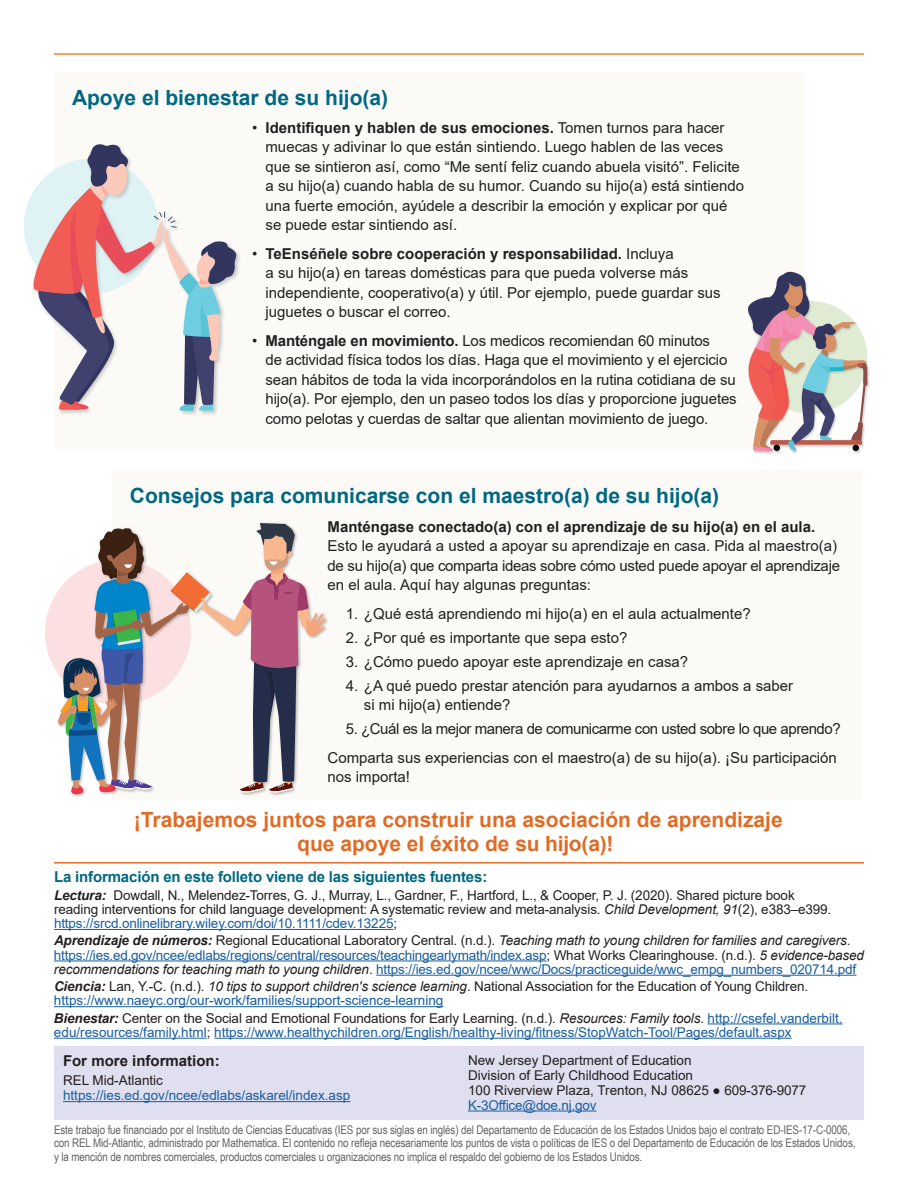
<style>
.page{position:relative;width:918px;height:1188px;background:#fff}
.page>*{position:absolute;margin:0;border:0;box-sizing:border-box;transform-origin:0 0}
.text{font:700 21px/24px "Arial";color:#e26b24;text-align:center}
.Bhead{font:700 21px "Arial";color:#006882}
.text-2{font:15px/19.5px "Arial";color:#231f20}
.text-3{font:700 15px "Arial";color:#231f20}
.text-4{font:15px "Arial";letter-spacing:-.02em;color:#231f20}
.text-5{font:15px "Arial";letter-spacing:-.03em;color:#231f20}
.t1{font:700 15px "Arial";letter-spacing:-.01em;color:#006882}
.Endnote{font:13.5px/15px "Arial";letter-spacing:-.01em;color:#231f20}
.Endnote-2{font:13.5px/15px "Arial";color:#175d9e}
.Endnote-3{font:italic 13.5px "Arial";letter-spacing:-.01em;color:#231f20}
.Endnote-4{font:italic 700 13.5px "Arial";letter-spacing:-.01em;color:#231f20}
.t2{font:12px/13.5px "Arial Narrow";letter-spacing:-.01em;color:#636366}
.s1{font-weight:700}
.s2{font-style:italic}
.s3{color:#231f20}
.s4{font-style:normal}
.s5{font-style:italic;color:#231f20}
.s6{font-weight:700;font-style:italic}
.s7{color:#175d9e}
</style>
<div class="page">
<hr style="left:54px;top:53px;width:810px;height:2px;background:#ec892d">
<div style="left:54px;top:72px;width:750px;height:376px;background:#fbfaf6"></div>
<div style="left:32px;top:143px;width:209px;height:273px;background:#6c7070;opacity:.35"></div>
<svg style="left:33px;top:143px;width:205px;height:268px"></svg>
<div style="left:112px;top:470px;width:750px;height:330px;background:#fbfaf6"></div>
<div style="left:747px;top:271px;width:124px;height:183px;background:#6c7070;opacity:.35"></div>
<svg style="left:747px;top:271px;width:122px;height:181px"></svg>
<div style="left:45px;top:560px;width:146px;height:145px;background:#fcdfe0;border-radius:50%"></div>
<div style="left:57px;top:522px;width:273px;height:276px;background:#fbfaf6"></div>
<svg style="left:58px;top:523px;width:268px;height:271px"></svg>
<hr style="left:54px;top:929px;width:339px;height:1px;background:#175d9e">
<hr style="left:54px;top:960px;width:493px;height:1px;background:#175d9e">
<hr style="left:376px;top:975px;width:480px;height:1px;background:#175d9e">
<hr style="left:54px;top:1006px;width:389px;height:1px;background:#175d9e">
<hr style="left:708px;top:1023px;width:135px;height:1px;background:#175d9e">
<hr style="left:54px;top:1038px;width:153px;height:1px;background:#175d9e">
<hr style="left:214px;top:1038px;width:578px;height:1px;background:#175d9e">
<div style="left:54px;top:1046px;width:810px;height:73px;background:#e0dfef"></div>
<hr style="left:63px;top:1101px;width:287px;height:1px;background:#175d9e">
<hr style="left:468px;top:1111px;width:128px;height:1px;background:#175d9e">
<hr style="left:54px;top:862px;width:810px;height:2px;background:#e26b24">
<p class="Bhead" style="left:72px;top:83px;width:318px">Apoye el bienestar de su hijo(a)</p>
<p class="text-2" style="left:266px;top:118px;width:480px;text-indent:-14px">• <span class="s1">Identifiquen y hablen de sus emociones.</span> Tomen turnos para hacer muecas y adivinar lo que están sintiendo. Luego hablen de las veces que se sintieron así, como “Me sentí feliz cuando abuela visitó”. Felicite a su hijo(a) cuando habla de su humor. Cuando su hijo(a) está sintiendo una fuerte emoción, ayúdele a describir la emoción y explicar por qué se puede estar sintiendo así.</p>
<p class="text-2" style="left:266px;top:244px;width:457px;text-indent:-14px">• <span class="s1">TeEnséñele sobre cooperación y responsabilidad.</span> Incluya<br>a su hijo(a) en tareas domésticas para que pueda volverse más independiente, cooperativo(a) y útil. Por ejemplo, puede guardar sus juguetes o buscar el correo.</p>
<p class="text-2" style="left:266px;top:331px;width:473px;text-indent:-14px">• <span class="s1">Manténgale en movimiento.</span> Los medicos recomiendan 60 minutos<br>de actividad física todos los días. Haga que el movimiento y el ejercicio sean hábitos de toda la vida incorporándolos en la rutina cotidiana de su hijo(a). Por ejemplo, den un paseo todos los días y proporcione juguetes como pelotas y cuerdas de saltar que alientan movimiento de juego.</p>
<p class="Bhead" style="left:130px;top:481px;width:591px">Consejos para comunicarse con el maestro(a) de su hijo(a)</p>
<p class="text-3" style="left:328px;top:516px;width:489px">Manténgase conectado(a) con el aprendizaje de su hijo(a) en el aula.</p>
<p class="text-2" style="left:328px;top:536px;width:511px">Esto le ayudará a usted a apoyar su aprendizaje en casa. Pida al maestro(a)</p>
<p class="text-4" style="left:328px;top:555px;width:514px">de su hijo(a) que comparta ideas sobre cómo usted puede apoyar el aprendizaje</p>
<p class="text-2" style="left:328px;top:575px;width:265px">en el aula. Aquí hay algunas preguntas:</p>
<p class="text-2" style="left:346px;top:603px;width:406px">1. ¿Qué está aprendiendo mi hijo(a) en el aula actualmente?</p>
<p class="text-2" style="left:346px;top:627px;width:283px">2. ¿Por qué es importante que sepa esto?</p>
<p class="text-2" style="left:346px;top:651px;width:344px">3. ¿Cómo puedo apoyar este aprendizaje en casa?</p>
<p class="text-2" style="left:346px;top:675px;width:449px">4. ¿A qué puedo prestar atención para ayudarnos a ambos a saber</p>
<p class="text-2" style="left:364px;top:695px;width:148px">si mi hijo(a) entiende?</p>
<p class="text-5" style="left:346px;top:718px;width:496px">5. ¿Cuál es la mejor manera de comunicarme con usted sobre lo que aprendo?</p>
<p class="text-2" style="left:328px;top:747px;width:511px">Comparta sus experiencias con el maestro(a) de su hijo(a). ¡Su participación</p>
<p class="text-2" style="left:328px;top:767px;width:84px">nos importa!</p>
<p class="text" style="left:134px;top:808px;width:650px">¡Trabajemos juntos para construir una asociación de aprendizaje que apoye el éxito de su hijo(a)!</p>
<p class="t1" style="left:54px;top:866px;width:435px">La información en este folleto viene de las siguientes fuentes:</p>
<p class="Endnote-4" style="left:54px;top:886px;width:54px">Lectura:</p>
<p class="Endnote" style="left:113px;top:887px;width:683px">Dowdall, N., Melendez-Torres, G. J., Murray, L., Gardner, F., Hartford, L., &amp; Cooper, P. J. (2020). Shared picture book</p>
<p class="Endnote" style="left:54px;top:901px;width:779px">reading interventions for child language development: A systematic review and meta-analysis. <span class="s2">Child Development, 91</span>(2), e383–e399.</p>
<p class="Endnote-2" style="left:54px;top:916px;width:345px">https://srcd.onlinelibrary.wiley.com/doi/10.1111/cdev.13225<span class="s3">;</span></p>
<p class="Endnote-3" style="left:54px;top:932px;width:798px"><span class="s1">Aprendizaje de números:</span> <span class="s4">Regional Educational Laboratory Central. (n.d.).</span> Teaching math to young children for families and caregivers<span class="s4">.</span></p>
<p class="Endnote-2" style="left:54px;top:947px;width:811px">https://ies.ed.gov/ncee/edlabs/regions/central/resources/teachingearlymath/index.asp<span class="s3">; What Works Clearinghouse. (n.d.).</span> <span class="s5">5 evidence-based</span></p>
<p class="Endnote-2" style="left:54px;top:961px;width:804px"><span class="s5">recommendations for teaching math to young children</span><span class="s3">.</span> https://ies.ed.gov/ncee/wwc/Docs/practiceguide/wwc_empg_numbers_020714.pdf</p>
<p class="Endnote" style="left:54px;top:979px;width:756px"><span class="s6">Ciencia:</span> Lan, Y.-C. (n.d.). <span class="s2">10 tips to support children's science learning</span>. National Association for the Education of Young Children.</p>
<p class="Endnote-2" style="left:54px;top:993px;width:391px">https://www.naeyc.org/our-work/families/support-science-learning</p>
<p class="Endnote" style="left:54px;top:1010px;width:790px"><span class="s6">Bienestar:</span> Center on the Social and Emotional Foundations for Early Learning. (n.d.). <span class="s2">Resources: Family tools</span>. <span class="s7">http://csefel.vanderbilt.</span></p>
<p class="Endnote-2" style="left:54px;top:1024px;width:739px">edu/resources/family.html<span class="s3">;</span> https://www.healthychildren.org/English/healthy-living/fitness/StopWatch-Tool/Pages/default.aspx</p>
<p class="text-3" style="left:63px;top:1050px;width:158px">For more information:</p>
<p class="Endnote-2" style="left:63px;top:1073px;width:289px"><span class="s3">REL Mid-Atlantic </span>https://ies.ed.gov/ncee/edlabs/askarel/index.asp</p>
<p class="Endnote" style="left:468px;top:1052px;width:340px">New Jersey Department of Education<br>Division of Early Childhood Education<br>100 Riverview Plaza, Trenton, NJ 08625 ● 609-376-9077<br><span class="s7">K-3Office@doe.nj.gov</span></p>
<p class="t2" style="left:54px;top:1123px;width:803px">Este trabajo fue financiado por el Instituto de Ciencias Educativas (IES por sus siglas en inglés) del Departamento de Educación de los Estados Unidos bajo el contrato ED-IES-17-C-0006, con REL Mid-Atlantic, administrado por Mathematica. El contenido no refleja necesariamente los puntos de vista o políticas de IES o del Departamento de Educación de los Estados Unidos, y la mención de nombres comerciales, productos comerciales u organizaciones no implica el respaldo del gobierno de los Estados Unidos.</p>
</div>
